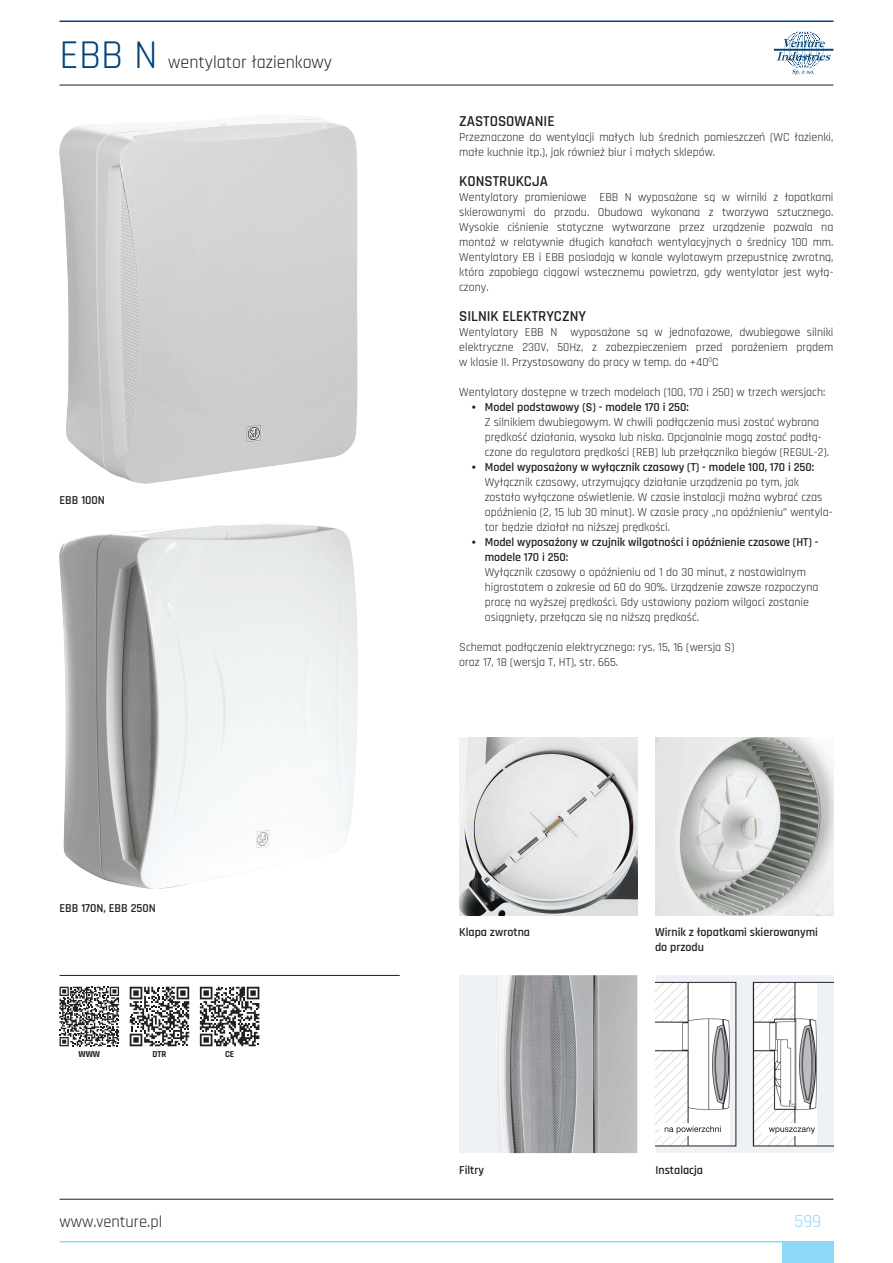
<style>
.page{position:relative;width:893px;height:1263px;background:#fff}
.page>*{position:absolute;margin:0;border:0;box-sizing:border-box;transform-origin:0 0}
.t1{font:40.5px "Rajdhani";color:#004279}
.t2{font:18px "Rajdhani";color:#231f20}
.t3{font:18px "Rajdhani";color:#8dd7f7}
.t4{font:16.5px "Rajdhani";color:#231f20}
.Tekst{font:600 15px "Rajdhani";color:#231f20}
.Tekst-2{font:12px/15px "Rajdhani";color:#231f20}
.Tekst-3{font:600 12px/15px "Rajdhani";color:#231f20}
.Tekst-4{font:700 9px "Rajdhani";color:#231f20}
.s1{font-family:"Switzerland Condensed";font-size:10.5px}
.s2{font-weight:600}
</style>
<div class="page">
<div style="left:782px;top:1241px;width:51px;height:22px;background:#8dd7f7"></div>
<svg style="left:774px;top:31px;width:59px;height:44px"></svg>
<hr style="left:60px;top:85px;width:773px;height:1px;background:#231f20">
<hr style="left:60px;top:1199px;width:773px;height:1px;background:#231f20">
<hr style="left:60px;top:21px;width:773px;height:1px;background:#004279">
<hr style="left:60px;top:1241px;width:773px;height:1px;background:#8dd7f7">
<hr style="left:60px;top:975px;width:340px;height:1px;background:#231f20">
<svg style="left:60px;top:987px;width:59px;height:59px"></svg>
<svg style="left:130px;top:987px;width:59px;height:59px"></svg>
<svg style="left:200px;top:987px;width:59px;height:59px"></svg>
<img style="left:459px;top:737px;width:178px;height:178px">
<div style="left:459px;top:975px;width:178px;height:178px;background:#eef2f7"></div>
<img style="left:496px;top:975px;width:141px;height:178px">
<div style="left:656px;top:975px;width:177px;height:178px;background:#eef2f7"></div>
<svg style="left:656px;top:982px;width:80px;height:164px"></svg>
<svg style="left:753px;top:982px;width:80px;height:164px"></svg>
<img style="left:656px;top:737px;width:177px;height:178px">
<img style="left:60px;top:117px;width:297px;height:366px">
<img style="left:60px;top:524px;width:297px;height:364px">
<h1 class="t1" style="left:60px;top:32px;width:99px">EBB N</h1>
<h2 class="t2" style="left:168px;top:52px;width:165px">wentylator łazienkowy</h2>
<p class="Tekst-3" style="left:60px;top:493px;width:47px">EBB 100N</p>
<p class="Tekst-3" style="left:60px;top:901px;width:98px">EBB 170N, EBB 250N</p>
<p class="Tekst-4" style="left:78px;top:1048px;width:23px">WWW</p>
<p class="Tekst-4" style="left:153px;top:1048px;width:15px">DTR</p>
<p class="Tekst-4" style="left:225px;top:1048px;width:11px">CE</p>
<p class="Tekst" style="left:459px;top:112px;width:97px">ZASTOSOWANIE</p>
<p class="Tekst-2" style="left:459px;top:130px;width:376px">Przeznaczone do wentylacji małych lub średnich pomieszczeń (WC łazienki, małe kuchnie itp.), jak również biur i małych sklepów.</p>
<p class="Tekst" style="left:459px;top:172px;width:90px">KONSTRUKCJA</p>
<p class="Tekst-2" style="left:459px;top:190px;width:376px;text-align:justify">Wentylatory promieniowe EBB N wyposażone są w wirniki z łopatkami skierowanymi do przodu. Obudowa wykonana z tworzywa sztucznego.<br>Wysokie ciśnienie statyczne wytwarzane przez urządzenie pozwala na montaż w relatywnie długich kanałach wentylacyjnych o średnicy 100 mm.<br>Wentylatory EB i EBB posiadają w kanale wylotowym przepustnicę zwrotną, która zapobiega ciągowi wstecznemu powietrza, gdy wentylator jest wyłą&shy;czony.</p>
<p class="Tekst" style="left:459px;top:307px;width:128px">SILNIK ELEKTRYCZNY</p>
<p class="Tekst-2" style="left:459px;top:325px;width:376px;text-align:justify">Wentylatory EBB N wyposażone są w jednofazowe, dwubiegowe silniki elektryczne 230V, 50Hz, z zabezpieczeniem przed porażeniem prądem w klasie II. Przystosowany do pracy w temp. do +40<sup>0</sup>C</p>
<p class="Tekst-2" style="left:459px;top:385px;width:368px">Wentylatory dostępne w trzech modelach (100, 170 i 250) w trzech wersjach:</p>
<p class="Tekst-2" style="left:485px;top:400px;width:346px;text-indent:-13px"><span class="s1">∙</span> <span class="s2">Model podstawowy (S) - modele 170 i 250:<br></span>Z silnikiem dwubiegowym. W chwili podłączenia musi zostać wybrana prędkość działania, wysoka lub niska. Opcjonalnie mogą zostać podłą&shy;czone do regulatora prędkości (REB) lub przełącznika biegów (REGUL-2).</p>
<p class="Tekst-2" style="left:485px;top:460px;width:349px;text-indent:-13px"><span class="s1">∙</span> <span class="s2">Model wyposażony w wyłącznik czasowy (T) - modele 100, 170 i 250:<br></span>Wyłącznik czasowy, utrzymujący działanie urządzenia po tym, jak zostało wyłączone oświetlenie. W czasie instalacji można wybrać czas opóźnienia (2, 15 lub 30 minut). W czasie pracy „na opóźnieniu” wentyla&shy;tor będzie działał na niższej prędkości.</p>
<p class="Tekst-2" style="left:485px;top:535px;width:335px;text-indent:-13px"><span class="s1">∙</span> <span class="s2">Model wyposażony w czujnik wilgotności i opóźnienie czasowe (HT) - modele 170 i 250:<br></span>Wyłącznik czasowy o opóźnieniu od 1 do 30 minut, z nastawialnym higrostatem o zakresie od 60 do 90%. Urządzenie zawsze rozpoczyna pracę na wyższej prędkości. Gdy ustawiony poziom wilgoci zostanie osiągnięty, przełącza się na niższą prędkość.</p>
<p class="Tekst-2" style="left:459px;top:640px;width:277px">Schemat podłączenia elektrycznego: rys. 15, 16 (wersja S)</p>
<p class="Tekst-2" style="left:459px;top:655px;width:160px">oraz 17, 18 (wersja T, HT), str. 665.</p>
<p class="Tekst-3" style="left:459px;top:925px;width:72px">Klapa zwrotna</p>
<p class="Tekst-3" style="left:655px;top:925px;width:164px">Wirnik z łopatkami skierowanymi do przodu</p>
<p class="Tekst-3" style="left:459px;top:1163px;width:26px">Filtry</p>
<p class="Tekst-3" style="left:655px;top:1163px;width:49px">Instalacja</p>
<h3 class="t4" style="left:60px;top:1212px;width:104px">www.venture.pl</h3>
<p class="t3" style="left:795px;top:1211px;width:28px">599</p>
</div>
